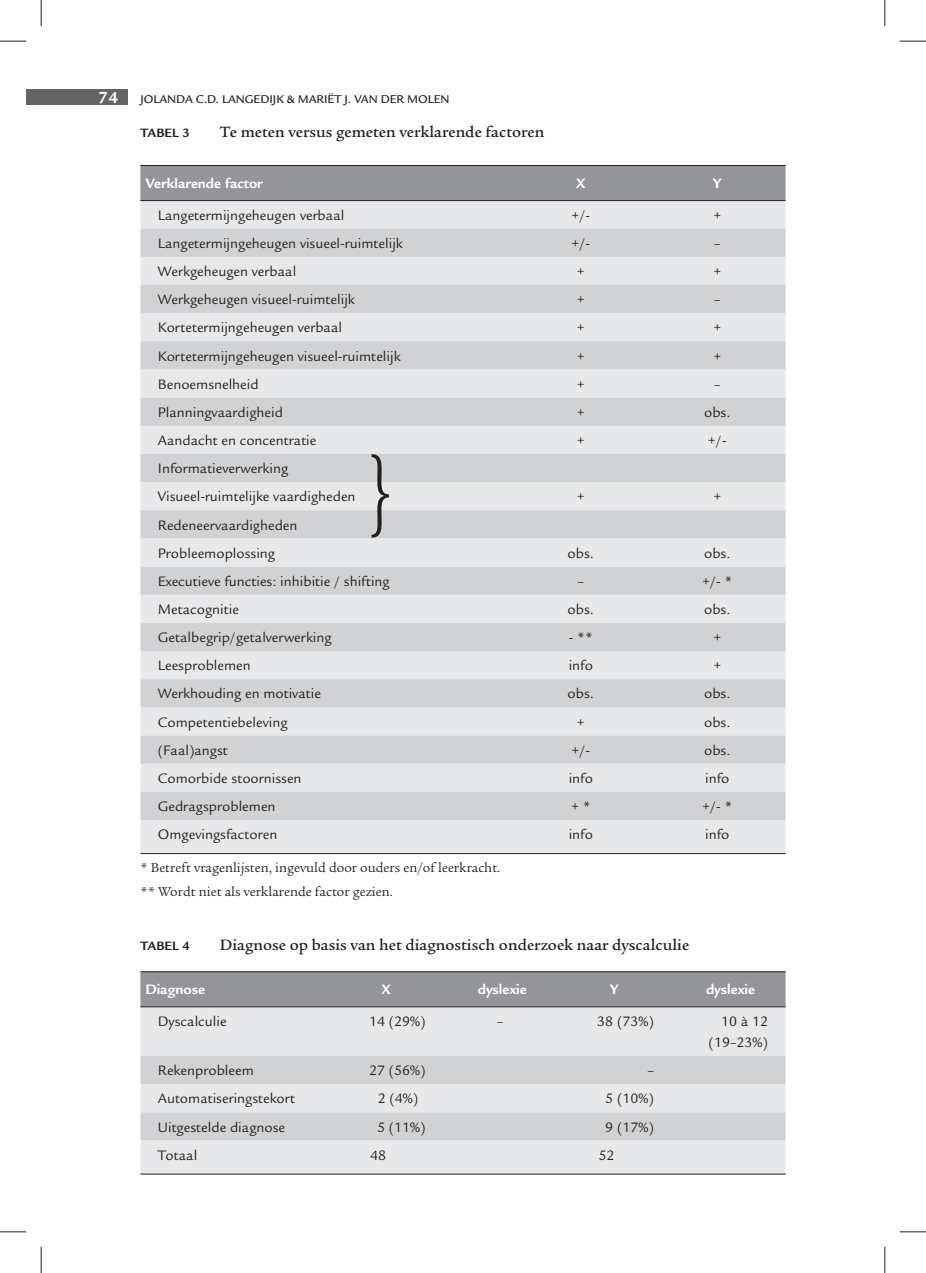
<style>
.page{position:relative;width:926px;height:1273px;background:#fff}
.page>*{position:absolute;margin:0;border:0;box-sizing:border-box;transform-origin:0 0}
.t1{font:700 17.5px "Legacy Sans Std";color:#fff}
.t2{font:500 16.28px "Legacy Serif Std";color:#231f20}
.t3{font:14.88px/28.2px "Legacy Sans Std";color:#231f20}
.t4{font:700 14.88px "Legacy Sans Std";color:#fff}
.t5{font:14px/24.5px "Legacy Serif Std";color:#231f20}
.t6{font:700 13.12px "Legacy Sans Std";color:#231f20}
.t7{font:500 12.25px "Legacy Sans Std";color:#231f20}
</style>
<div class="page">
<div style="left:26px;top:89px;width:102px;height:15px;background:#636366"></div>
<div style="left:140px;top:166px;width:645px;height:34px;background:#939598"></div>
<div style="left:140px;top:201px;width:645px;height:652px;background:#e7e8e9"></div>
<svg style="left:140px;top:229px;width:645px;height:591px;background:#dbdcde"></svg>
<hr style="left:140px;top:165px;width:645px;height:1px;background:#231f20">
<hr style="left:140px;top:200px;width:645px;height:1px;background:#231f20">
<hr style="left:140px;top:853px;width:645px;height:1px;background:#231f20">
<div style="left:140px;top:972px;width:645px;height:34px;background:#939598"></div>
<div style="left:140px;top:1007px;width:645px;height:166px;background:#e7e8e9"></div>
<svg style="left:140px;top:1056px;width:645px;height:84px;background:#d8d9db"></svg>
<hr style="left:140px;top:971px;width:645px;height:1px;background:#231f20">
<hr style="left:140px;top:1006px;width:645px;height:1px;background:#231f20">
<hr style="left:140px;top:1173px;width:645px;height:1px;background:#231f20">
<svg style="left:371px;top:454px;width:18px;height:84px;background:#acacad"></svg>
<svg style="left:0;top:41px;width:26px;height:1px"></svg>
<svg style="left:899px;top:41px;width:27px;height:1px"></svg>
<svg style="left:0;top:1231px;width:26px;height:1px"></svg>
<svg style="left:899px;top:1231px;width:27px;height:1px"></svg>
<svg style="left:41px;top:0;width:1px;height:26px"></svg>
<svg style="left:41px;top:1247px;width:1px;height:26px"></svg>
<svg style="left:884px;top:0;width:1px;height:26px"></svg>
<svg style="left:884px;top:1247px;width:1px;height:26px"></svg>
<p class="t1" style="left:99px;top:91px;width:21px">74</p>
<p class="t7" style="left:140px;top:94px;width:311px">JOLANDA C.D. LANGEDIJK &amp; MARIËT J. VAN DER MOLEN</p>
<p class="t6" style="left:140px;top:128px;width:51px">TABEL 3</p>
<p class="t2" style="left:220px;top:125px;width:326px">Te meten versus gemeten verklarende factoren</p>
<p class="t4" style="left:145px;top:178px;width:119px">Verklarende factor</p>
<p class="t4" style="left:576px;top:178px;width:11px">X</p>
<p class="t4" style="left:713px;top:178px;width:10px">Y</p>
<p class="t3" style="left:158px;top:203px;width:188px">Langetermijngeheugen verbaal</p>
<p class="t3" style="left:571px;top:203px;width:20px">+/-</p>
<p class="t3" style="left:713px;top:203px;width:9px">+</p>
<p class="t3" style="left:158px;top:231px;width:246px">Langetermijngeheugen visueel-ruimtelijk</p>
<p class="t3" style="left:571px;top:231px;width:20px">+/-</p>
<p class="t3" style="left:714px;top:231px;width:8px">–</p>
<p class="t3" style="left:158px;top:259px;width:140px">Werkgeheugen verbaal</p>
<p class="t3" style="left:577px;top:259px;width:9px">+</p>
<p class="t3" style="left:713px;top:259px;width:9px">+</p>
<p class="t3" style="left:158px;top:287px;width:198px">Werkgeheugen visueel-ruimtelijk</p>
<p class="t3" style="left:577px;top:287px;width:9px">+</p>
<p class="t3" style="left:714px;top:287px;width:8px">–</p>
<p class="t3" style="left:158px;top:315px;width:186px">Kortetermijngeheugen verbaal</p>
<p class="t3" style="left:577px;top:315px;width:9px">+</p>
<p class="t3" style="left:713px;top:315px;width:9px">+</p>
<p class="t3" style="left:158px;top:343px;width:244px">Kortetermijngeheugen visueel-ruimtelijk</p>
<p class="t3" style="left:577px;top:343px;width:9px">+</p>
<p class="t3" style="left:713px;top:343px;width:9px">+</p>
<p class="t3" style="left:158px;top:371px;width:102px">Benoemsnelheid</p>
<p class="t3" style="left:577px;top:371px;width:9px">+</p>
<p class="t3" style="left:714px;top:371px;width:8px">–</p>
<p class="t3" style="left:158px;top:400px;width:127px">Planningvaardigheid</p>
<p class="t3" style="left:577px;top:400px;width:9px">+</p>
<p class="t3" style="left:704px;top:400px;width:28px">obs.</p>
<p class="t3" style="left:158px;top:428px;width:160px">Aandacht en concentratie</p>
<p class="t3" style="left:577px;top:428px;width:9px">+</p>
<p class="t3" style="left:708px;top:428px;width:20px">+/-</p>
<p class="t3" style="left:158px;top:456px;width:199px">Informatieverwerking<br>Visueel-ruimtelijke vaardigheden</p>
<p class="t3" style="left:577px;top:484px;width:9px">+</p>
<p class="t3" style="left:713px;top:484px;width:9px">+</p>
<p class="t3" style="left:158px;top:512px;width:141px">Redeneervaardigheden<br>Probleemoplossing</p>
<p class="t3" style="left:567px;top:540px;width:28px">obs.</p>
<p class="t3" style="left:704px;top:540px;width:28px">obs.</p>
<p class="t3" style="left:158px;top:569px;width:233px">Executieve functies: inhibitie / shifting</p>
<p class="t3" style="left:577px;top:569px;width:8px">–</p>
<p class="t3" style="left:702px;top:569px;width:32px">+/- *</p>
<p class="t3" style="left:158px;top:597px;width:83px">Metacognitie</p>
<p class="t3" style="left:567px;top:597px;width:28px">obs.</p>
<p class="t3" style="left:704px;top:597px;width:28px">obs.</p>
<p class="t3" style="left:158px;top:625px;width:175px">Getalbegrip/getalverwerking</p>
<p class="t3" style="left:568px;top:625px;width:26px">- **</p>
<p class="t3" style="left:713px;top:625px;width:9px">+</p>
<p class="t3" style="left:158px;top:653px;width:94px">Leesproblemen</p>
<p class="t3" style="left:568px;top:653px;width:26px">info</p>
<p class="t3" style="left:713px;top:653px;width:9px">+</p>
<p class="t3" style="left:158px;top:681px;width:164px">Werkhouding en motivatie</p>
<p class="t3" style="left:567px;top:681px;width:28px">obs.</p>
<p class="t3" style="left:704px;top:681px;width:28px">obs.</p>
<p class="t3" style="left:158px;top:709px;width:131px">Competentiebeleving</p>
<p class="t3" style="left:577px;top:709px;width:9px">+</p>
<p class="t3" style="left:704px;top:709px;width:28px">obs.</p>
<p class="t3" style="left:158px;top:737px;width:71px">(Faal)angst</p>
<p class="t3" style="left:571px;top:737px;width:20px">+/-</p>
<p class="t3" style="left:704px;top:737px;width:28px">obs.</p>
<p class="t3" style="left:158px;top:766px;width:145px">Comorbide stoornissen</p>
<p class="t3" style="left:568px;top:766px;width:26px">info</p>
<p class="t3" style="left:705px;top:766px;width:26px">info</p>
<p class="t3" style="left:158px;top:794px;width:119px">Gedragsproblemen</p>
<p class="t3" style="left:571px;top:794px;width:21px">+ *</p>
<p class="t3" style="left:702px;top:794px;width:32px">+/- *</p>
<p class="t3" style="left:158px;top:822px;width:121px">Omgevingsfactoren</p>
<p class="t3" style="left:568px;top:822px;width:26px">info</p>
<p class="t3" style="left:705px;top:822px;width:26px">info</p>
<p class="t5" style="left:140px;top:856px;width:361px">* Betreft vragenlijsten, ingevuld door ouders en/of leerkracht. ** Wordt niet als verklarende factor gezien.</p>
<p class="t6" style="left:140px;top:941px;width:51px">TABEL 4</p>
<p class="t2" style="left:220px;top:938px;width:471px">Diagnose op basis van het diagnostisch onderzoek naar dyscalculie</p>
<p class="t4" style="left:145px;top:984px;width:61px">Diagnose</p>
<p class="t4" style="left:381px;top:984px;width:11px">X</p>
<p class="t4" style="left:478px;top:984px;width:51px">dyslexie</p>
<p class="t4" style="left:610px;top:984px;width:10px">Y</p>
<p class="t4" style="left:706px;top:984px;width:51px">dyslexie</p>
<p class="t3" style="left:158px;top:1009px;width:70px">Dyscalculie</p>
<p class="t3" style="left:369px;top:1009px;width:58px">14 (29%)</p>
<p class="t3" style="left:497px;top:1009px;width:8px">–</p>
<p class="t3" style="left:597px;top:1009px;width:58px">38 (73%)</p>
<p class="t3" style="left:708px;top:1012px;width:61px;line-height:21px;text-align:right">10 à 12 (19–23%)</p>
<p class="t3" style="left:158px;top:1058px;width:97px">Rekenprobleem</p>
<p class="t3" style="left:369px;top:1058px;width:58px">27 (56%)</p>
<p class="t3" style="left:647px;top:1058px;width:8px">–</p>
<p class="t3" style="left:158px;top:1086px;width:139px">Automatiseringstekort</p>
<p class="t3" style="left:378px;top:1086px;width:42px">2 (4%)</p>
<p class="t3" style="left:605px;top:1086px;width:50px">5 (10%)</p>
<p class="t3" style="left:158px;top:1114px;width:129px">Uitgestelde diagnose</p>
<p class="t3" style="left:377px;top:1114px;width:50px">5 (11%)</p>
<p class="t3" style="left:605px;top:1114px;width:50px">9 (17%)</p>
<p class="t3" style="left:158px;top:1143px;width:41px">Totaal</p>
<p class="t3" style="left:370px;top:1143px;width:17px">48</p>
<p class="t3" style="left:598px;top:1143px;width:17px">52</p>
</div>
